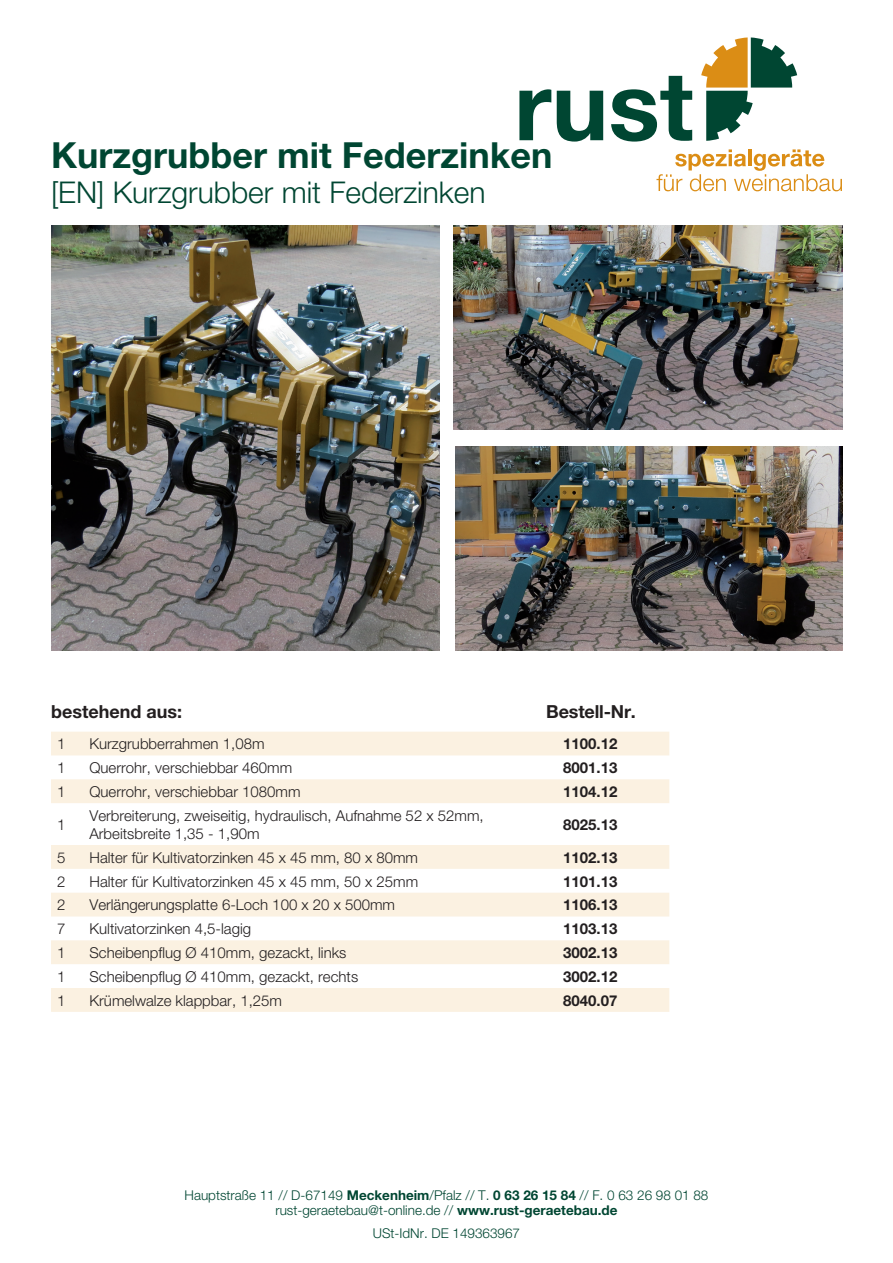
<style>
.page{position:relative;width:893px;height:1263px;background:#fff}
.page>*{position:absolute;margin:0;border:0;box-sizing:border-box;transform-origin:0 0}
.t1{font:700 36px "Helvetica Neue";color:#004632}
.t2{font:300 30px "Helvetica Neue";color:#004632}
.t3{font:700 18px "Helvetica Neue";color:#231f20}
.t4{font:300 15px/18px "Helvetica Neue";color:#231f20}
.t5{font:700 15px "Helvetica Neue";color:#231f20}
.t6{font:300 13.5px/15px "Helvetica Neue";color:#004632;text-align:center}
.s1{font-weight:700}
</style>
<div class="page">
<svg style="left:701px;top:37px;width:96px;height:104px"></svg>
<svg style="left:519px;top:89px;width:32px;height:51px"></svg>
<svg style="left:557px;top:91px;width:46px;height:51px"></svg>
<svg style="left:611px;top:76px;width:81px;height:66px"></svg>
<svg style="left:656px;top:149px;width:186px;height:42px"></svg>
<svg style="left:51px;top:732px;width:450px;height:71px;fill:#fbf1e1"></svg>
<svg style="left:51px;top:845px;width:450px;height:167px;fill:#fbf1e1"></svg>
<img style="left:454px;top:225px;width:388px;height:205px">
<img style="left:51px;top:225px;width:388px;height:426px">
<img style="left:456px;top:446px;width:386px;height:205px">
<svg style="left:501px;top:731px;width:169px;height:281px"></svg>
<h1 class="t1" style="left:51px;top:133px;width:503px">Kurzgrubber mit Federzinken</h1>
<h2 class="t2" style="left:51px;top:174px;width:436px">[EN] Kurzgrubber mit Federzinken</h2>
<p class="t3" style="left:51px;top:700px;width:133px">bestehend aus:</p>
<p class="t3" style="left:546px;top:700px;width:91px">Bestell-Nr.</p>
<p class="t4" style="left:57px;top:735px;width:10px">1</p>
<p class="t4" style="left:89px;top:735px;width:177px">Kurzgrubberrahmen 1,08m</p>
<p class="t5" style="left:563px;top:735px;width:56px">1100.12</p>
<p class="t4" style="left:57px;top:759px;width:10px">1</p>
<p class="t4" style="left:89px;top:759px;width:204px">Querrohr, verschiebbar 460mm</p>
<p class="t5" style="left:563px;top:759px;width:56px">8001.13</p>
<p class="t4" style="left:57px;top:782px;width:10px">1</p>
<p class="t4" style="left:89px;top:782px;width:213px">Querrohr, verschiebbar 1080mm</p>
<p class="t5" style="left:563px;top:782px;width:56px">1104.12</p>
<p class="t4" style="left:57px;top:815px;width:10px">1</p>
<p class="t4" style="left:89px;top:806px;width:396px">Verbreiterung, zweiseitig, hydraulisch, Aufnahme 52 x 52mm,<br>Arbeitsbreite 1,35 - 1,90m</p>
<p class="t5" style="left:563px;top:815px;width:56px">8025.13</p>
<p class="t4" style="left:57px;top:848px;width:10px">5</p>
<p class="t4" style="left:89px;top:848px;width:330px">Halter für Kultivatorzinken 45 x 45 mm, 80 x 80mm</p>
<p class="t5" style="left:563px;top:848px;width:56px">1102.13</p>
<p class="t4" style="left:57px;top:872px;width:10px">2</p>
<p class="t4" style="left:89px;top:872px;width:330px">Halter für Kultivatorzinken 45 x 45 mm, 50 x 25mm</p>
<p class="t5" style="left:563px;top:872px;width:56px">1101.13</p>
<p class="t4" style="left:57px;top:896px;width:10px">2</p>
<p class="t4" style="left:89px;top:896px;width:307px">Verlängerungsplatte 6-Loch 100 x 20 x 500mm</p>
<p class="t5" style="left:563px;top:896px;width:56px">1106.13</p>
<p class="t4" style="left:57px;top:920px;width:10px">7</p>
<p class="t4" style="left:89px;top:920px;width:163px">Kultivatorzinken 4,5-lagig</p>
<p class="t5" style="left:563px;top:919px;width:56px">1103.13</p>
<p class="t4" style="left:57px;top:943px;width:10px">1</p>
<p class="t4" style="left:89px;top:943px;width:259px">Scheibenpflug Ø 410mm, gezackt, links</p>
<p class="t5" style="left:563px;top:943px;width:56px">3002.13</p>
<p class="t4" style="left:57px;top:967px;width:10px">1</p>
<p class="t4" style="left:89px;top:967px;width:270px">Scheibenpflug Ø 410mm, gezackt, rechts</p>
<p class="t5" style="left:563px;top:967px;width:56px">3002.12</p>
<p class="t4" style="left:57px;top:991px;width:10px">1</p>
<p class="t4" style="left:89px;top:991px;width:194px">Krümelwalze klappbar, 1,25m</p>
<p class="t5" style="left:563px;top:991px;width:56px">8040.07</p>
<p class="t6" style="left:184px;top:1187px;width:525px">Hauptstraße 11 // D-67149 <span class="s1">Meckenheim</span>/Pfalz // T. <span class="s1">0 63 26 15 84</span> // F. 0 63 26 98 01 88 rust-geraetebau@t-online.de // <span class="s1">www.rust-geraetebau.de</span></p>
<p class="t6" style="left:373px;top:1225px;width:149px">USt-IdNr. DE 149363967</p>
</div>
